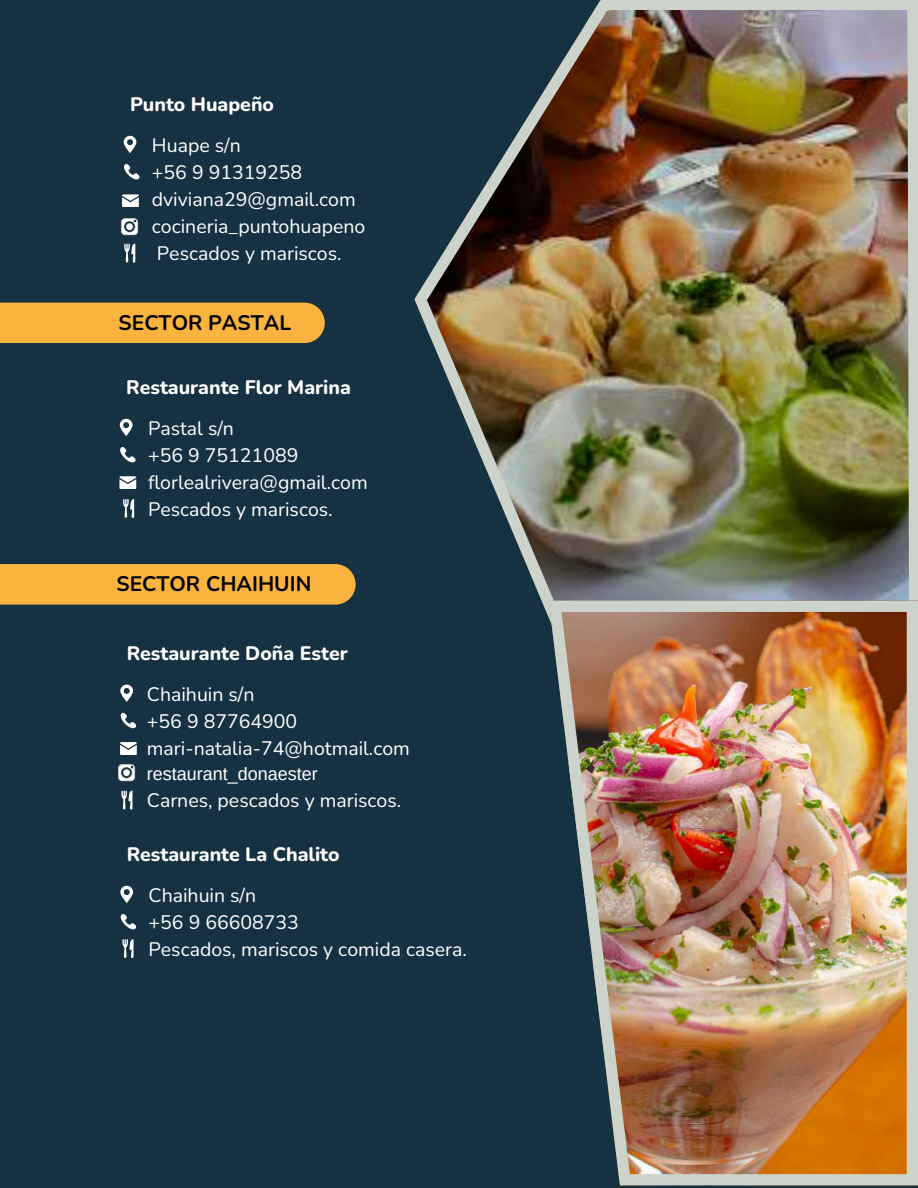
<style>
.page{position:relative;width:918px;height:1188px;background:#163141}
.page>*{position:absolute;margin:0;border:0;box-sizing:border-box;transform-origin:0 0}
.t1{font:700 21px "Nunito";color:#000}
.t2{font:19.5px/27px "Nunito";color:#fff}
.t3{font:800 19.5px "Nunito";color:#fff}
.t4{font:18px "Arimo";color:#fff}
</style>
<div class="page">
<svg style="left:120px;top:419px;width:12px;height:17px"></svg>
<svg style="left:120px;top:447px;width:16px;height:16px"></svg>
<svg style="left:123px;top:499px;width:11px;height:19px"></svg>
<svg style="left:124px;top:136px;width:12px;height:17px"></svg>
<svg style="left:124px;top:164px;width:15px;height:16px"></svg>
<svg style="left:124px;top:243px;width:11px;height:19px"></svg>
<img style="left:122px;top:219px;width:17px;height:17px">
<svg style="left:122px;top:194px;width:17px;height:13px"></svg>
<div style="left:0;top:303px;width:325px;height:40px;background:#fbb340"></div>
<svg style="left:119px;top:476px;width:17px;height:13px"></svg>
<svg style="left:120px;top:685px;width:13px;height:16px"></svg>
<svg style="left:120px;top:713px;width:16px;height:16px"></svg>
<svg style="left:121px;top:790px;width:11px;height:19px"></svg>
<svg style="left:120px;top:742px;width:17px;height:12px"></svg>
<img style="left:119px;top:764px;width:17px;height:17px">
<svg style="left:120px;top:886px;width:13px;height:17px"></svg>
<svg style="left:120px;top:914px;width:16px;height:16px"></svg>
<svg style="left:122px;top:939px;width:11px;height:19px"></svg>
<img style="left:414px;top:0;width:504px;height:618px">
<img style="left:549px;top:601px;width:369px;height:584px">
<div style="left:601px;top:0;width:317px;height:10px;background:#cbd3cb"></div>
<div style="left:0;top:564px;width:356px;height:41px;background:#fbb340"></div>
<p class="t3" style="left:130px;top:91px;width:146px">Punto Huapeño</p>
<p class="t2" style="left:152px;top:132px;width:215px">Huape s/n<br>+56 9 91319258 dviviana29@gmail.com cocineria_puntohuapeno<br>Pescados y mariscos.</p>
<p class="t1" style="left:119px;top:308px;width:174px">SECTOR PASTAL</p>
<p class="t3" style="left:126px;top:374px;width:226px">Restaurante Flor Marina</p>
<p class="t2" style="left:148px;top:416px;width:221px">Pastal s/n<br>+56 9 75121089 florlealrivera@gmail.com<br>Pescados y mariscos.</p>
<p class="t1" style="left:116px;top:570px;width:197px">SECTOR CHAIHUIN</p>
<p class="t3" style="left:127px;top:640px;width:223px">Restaurante Doña Ester</p>
<p class="t2" style="left:147px;top:681px;width:265px">Chaihuin s/n<br>+56 9 87764900 mari-natalia-74@hotmail.com</p>
<p class="t4" style="left:147px;top:763px;width:173px">restaurant_donaester</p>
<p class="t2" style="left:147px;top:787px;width:256px">Carnes, pescados y mariscos.</p>
<p class="t3" style="left:127px;top:841px;width:214px">Restaurante La Chalito</p>
<p class="t2" style="left:149px;top:883px;width:320px">Chaihuin s/n<br>+56 9 66608733<br>Pescados, mariscos y comida casera.</p>
</div>
